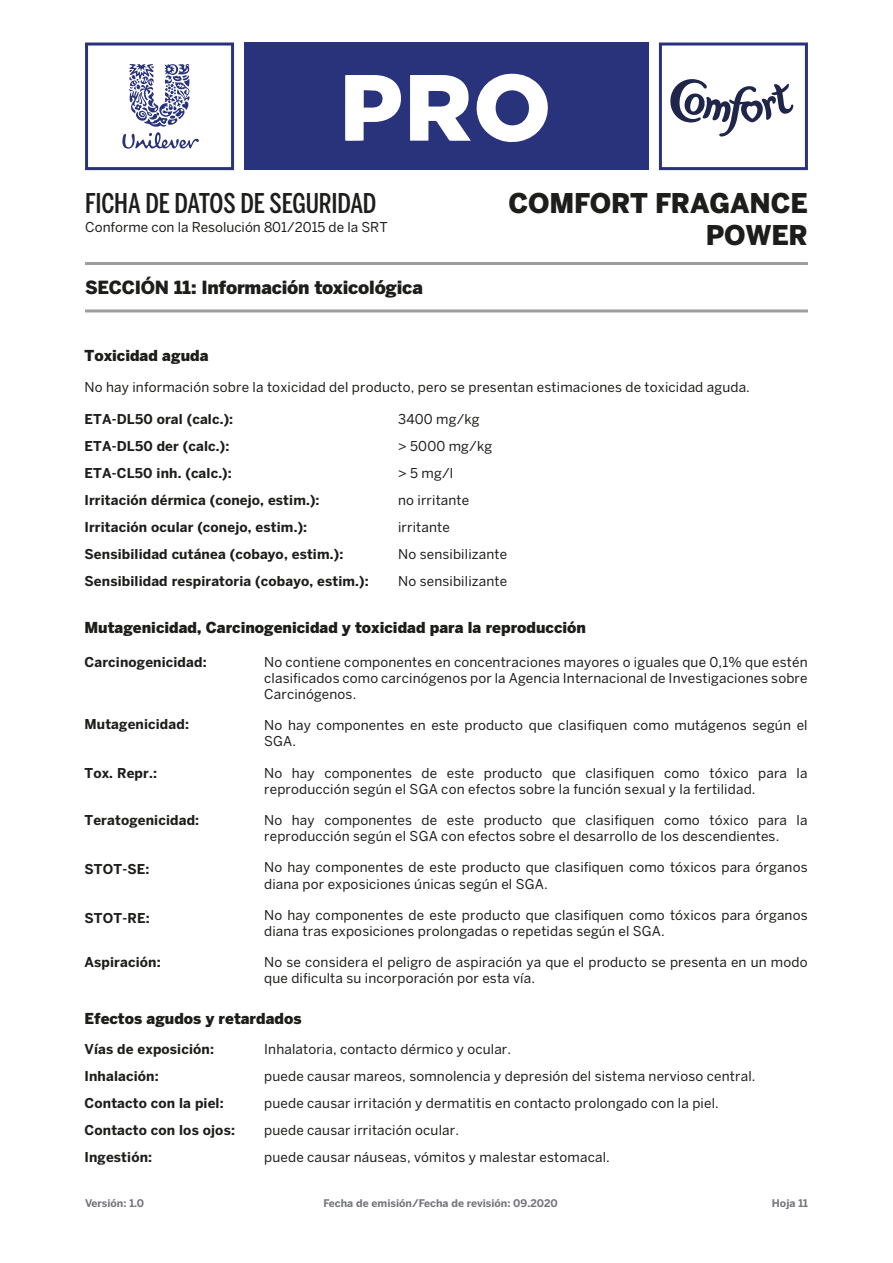
<style>
.page{position:relative;width:893px;height:1263px;background:#fff}
.page>*{position:absolute;margin:0;border:0;box-sizing:border-box;transform-origin:0 0}
.t1{font:500 27px "Benton Sans Comp";letter-spacing:-.005em;color:#1d1d1b}
.t2{font:900 27px/32.4px "Benton Sans";letter-spacing:-.01em;color:#1d1d1b;text-align:right}
.t3{font:900 18px "Benton Sans";letter-spacing:-.015em;color:#1d1d1b}
.t4{font:900 15px "Benton Sans";color:#1d1d1b}
.t5{font:13.5px/27px "Benton Sans";letter-spacing:.01em;color:#1d1d1b}
.t6{font:700 13.5px/27px "Benton Sans";letter-spacing:.01em;color:#1d1d1b}
.t7{font:700 10.5px "Benton Sans";color:#76777b}
</style>
<div class="page">
<div style="left:245px;top:43px;width:404px;height:127px;background:#29337b"></div>
<svg style="left:85px;top:43px;width:149px;height:127px"></svg>
<svg style="left:410px;top:74px;width:138px;height:69px"></svg>
<svg style="left:345px;top:75px;width:56px;height:66px"></svg>
<svg style="left:659px;top:43px;width:149px;height:127px"></svg>
<hr style="left:85px;top:262px;width:723px;height:3px;background:#9d9d9c">
<hr style="left:85px;top:309px;width:723px;height:3px;background:#9d9d9c">
<h1 class="t1" style="left:85px;top:187px;width:293px">FICHA DE DATOS DE SEGURIDAD</h1>
<h1 class="t2" style="left:508px;top:186px;width:301px">COMFORT FRAGANCE<br>POWER</h1>
<p class="t5" style="left:85px;top:214px;width:304px">Conforme con la Resolución 801/2015 de la SRT</p>
<h2 class="t3" style="left:85px;top:277px;width:339px">SECCIÓN 11: Información toxicológica</h2>
<p class="t4" style="left:84px;top:347px;width:126px">Toxicidad aguda</p>
<p class="t5" style="left:84px;top:373px;width:667px">No hay información sobre la toxicidad del producto, pero se presentan estimaciones de toxicidad aguda.</p>
<p class="t6" style="left:84px;top:405px;width:286px">ETA-DL50 oral (calc.):<br>ETA-DL50 der (calc.):<br>ETA-CL50 inh. (calc.):<br>Irritación dérmica (conejo, estim.):<br>Irritación ocular (conejo, estim.):<br>Sensibilidad cutánea (cobayo, estim.):<br>Sensibilidad respiratoria (cobayo, estim.):</p>
<p class="t5" style="left:398px;top:405px;width:111px">3400 mg/kg<br>&gt; 5000 mg/kg<br>&gt; 5 mg/l<br>no irritante irritante<br>No sensibilizante<br>No sensibilizante</p>
<p class="t4" style="left:84px;top:618px;width:503px">Mutagenicidad, Carcinogenicidad y toxicidad para la reproducción</p>
<p class="t6" style="left:84px;top:648px;width:124px">Carcinogenicidad:</p>
<p class="t6" style="left:84px;top:710px;width:106px">Mutagenicidad:</p>
<p class="t6" style="left:84px;top:759px;width:74px">Tox. Repr.:</p>
<p class="t6" style="left:84px;top:807px;width:116px">Teratogenicidad:</p>
<p class="t6" style="left:84px;top:855px;width:67px">STOT-SE:</p>
<p class="t6" style="left:84px;top:904px;width:67px">STOT-RE:</p>
<p class="t6" style="left:84px;top:949px;width:78px">Aspiración:</p>
<p class="t5" style="left:264px;top:653px;width:545px;line-height:16.2px;text-align:justify">No contiene componentes en concentraciones mayores o iguales que 0,1% que estén clasificados como carcinógenos por la Agencia Internacional de Investigaciones sobre Carcinógenos.</p>
<p class="t5" style="left:264px;top:717px;width:545px;line-height:16.2px">No hay componentes en este producto que clasifiquen como mutágenos según el<br>SGA.</p>
<p class="t5" style="left:264px;top:764px;width:545px;line-height:16.2px">No hay componentes de este producto que clasifiquen como tóxico para la reproducción según el SGA con efectos sobre la función sexual y la fertilidad.</p>
<p class="t5" style="left:264px;top:812px;width:545px;line-height:16.2px">No hay componentes de este producto que clasifiquen como tóxico para la reproducción según el SGA con efectos sobre el desarrollo de los descendientes.</p>
<p class="t5" style="left:264px;top:859px;width:545px;line-height:16.2px">No hay componentes de este producto que clasifiquen como tóxicos para órganos diana por exposiciones únicas según el SGA.</p>
<p class="t5" style="left:264px;top:906px;width:545px;line-height:16.2px">No hay componentes de este producto que clasifiquen como tóxicos para órganos diana tras exposiciones prolongadas o repetidas según el SGA.</p>
<p class="t5" style="left:264px;top:954px;width:545px;line-height:16.2px">No se considera el peligro de aspiración ya que el producto se presenta en un modo que dificulta su incorporación por esta vía.</p>
<p class="t4" style="left:84px;top:1010px;width:219px">Efectos agudos y retardados</p>
<p class="t6" style="left:84px;top:1035px;width:152px">Vías de exposición:<br>Inhalación:<br>Contacto con la piel:<br>Contacto con los ojos:<br>Ingestión:</p>
<p class="t5" style="left:264px;top:1035px;width:493px">Inhalatoria, contacto dérmico y ocular.<br>puede causar mareos, somnolencia y depresión del sistema nervioso central. puede causar irritación y dermatitis en contacto prolongado con la piel. puede causar irritación ocular.<br>puede causar náuseas, vómitos y malestar estomacal.</p>
<p class="t7" style="left:85px;top:1197px;width:60px">Versión: 1.0</p>
<p class="t7" style="left:323px;top:1197px;width:236px">Fecha de emisión/Fecha de revisión: 09.2020</p>
<p class="t7" style="left:772px;top:1197px;width:38px">Hoja 11</p>
</div>
